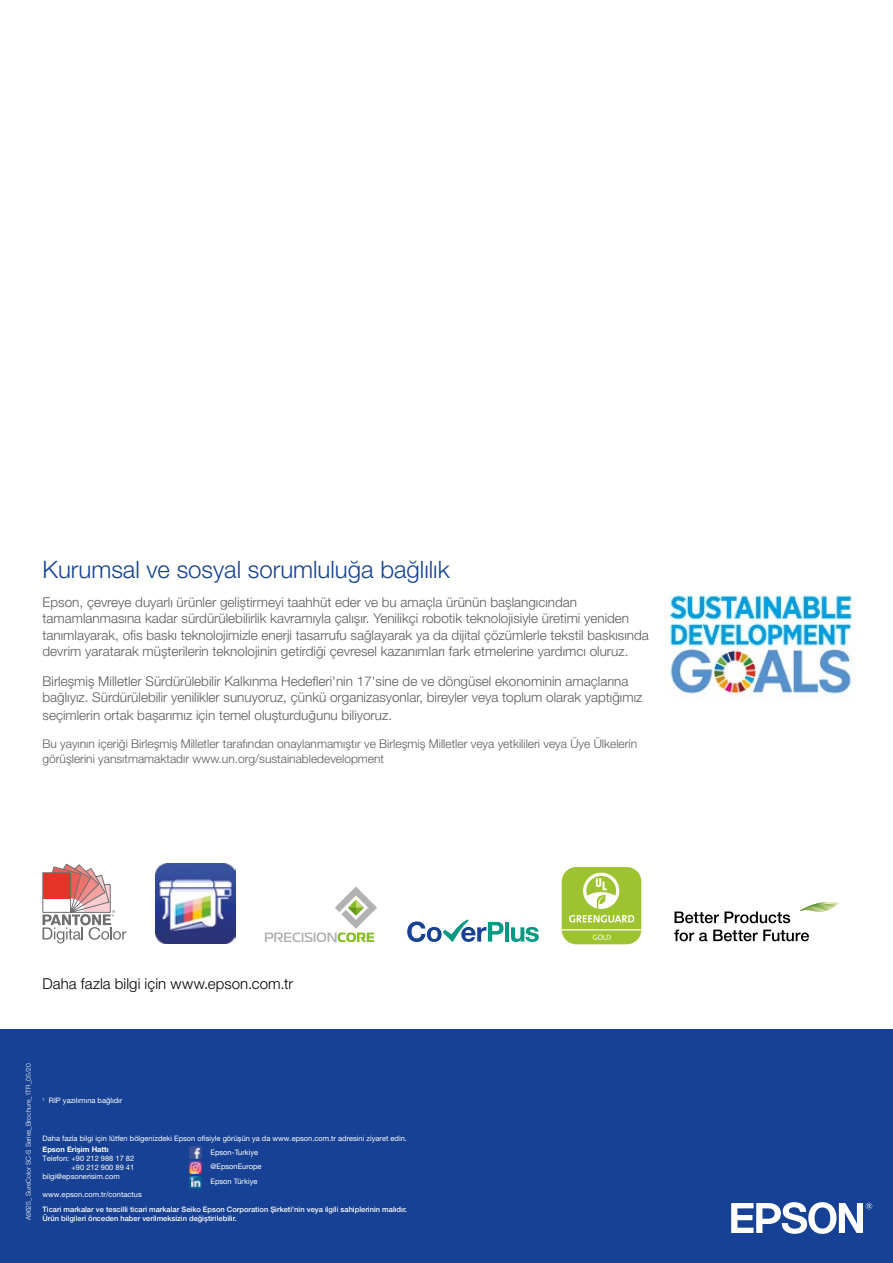
<style>
.page{position:relative;width:893px;height:1263px;background:#fff}
.page>*{position:absolute;margin:0;border:0;box-sizing:border-box;transform-origin:0 0}
.t1{font:300 24px "Helvetica Neue LT Pro";color:#164194}
.t2{font:300 15px "Helvetica Neue LT Pro";letter-spacing:.005em;color:#000}
.t3{font:300 13.5px/16.5px "Helvetica Neue LT Pro";color:#5a5a5b}
.t4{font:300 12px/15px "Helvetica Neue LT Pro";color:#5a5a5b}
.t5{font:7.5px "Helvetica Neue LT Pro";color:#fff}
.t6{font:500 7.5px/9px "Helvetica Neue LT Pro";color:#fff}
.t7{font:7.5px/14.9px "Helvetica Neue LT Com";color:#fff}
.t8{font:700 7.5px "Helvetica Neue LT Pro";color:#fff}
.t9{font:300 6.75px "Helvetica Neue LT Pro";color:#fff}
</style>
<div class="page">
<div style="left:0;top:1029px;width:893px;height:234px;background:#164194"></div>
<svg style="left:731px;top:1202px;width:141px;height:32px"></svg>
<svg style="left:42px;top:864px;width:84px;height:79px"></svg>
<svg style="left:265px;top:886px;width:112px;height:56px"></svg>
<hr style="left:505px;top:922px;width:4px;height:19px;background:#009982">
<svg style="left:511px;top:927px;width:28px;height:15px"></svg>
<svg style="left:407px;top:919px;width:96px;height:23px"></svg>
<img style="left:156px;top:864px;width:79px;height:79px">
<svg style="left:800px;top:902px;width:39px;height:10px"></svg>
<svg style="left:674px;top:911px;width:116px;height:12px"></svg>
<svg style="left:674px;top:929px;width:33px;height:12px"></svg>
<svg style="left:713px;top:929px;width:96px;height:12px"></svg>
<img style="left:664px;top:594px;width:190px;height:102px">
<div style="left:562px;top:867px;width:79px;height:77px;background:#9dc430;border-radius:15px"></div>
<hr style="left:562px;top:929px;width:79px;height:1px;background:#fff">
<svg style="left:593px;top:935px;width:18px;height:5px"></svg>
<svg style="left:583px;top:873px;width:36px;height:36px"></svg>
<svg style="left:569px;top:915px;width:65px;height:7px"></svg>
<svg style="left:189px;top:1146px;width:12px;height:42px"></svg>
<h1 class="t1" style="left:43px;top:554px;width:409px">Kurumsal ve sosyal sorumluluğa bağlılık</h1>
<p class="t3" style="left:43px;top:593px;width:608px">Epson, çevreye duyarlı ürünler geliştirmeyi taahhüt eder ve bu amaçla ürünün başlangıcından tamamlanmasına kadar sürdürülebilirlik kavramıyla çalışır. Yenilikçi robotik teknolojisiyle üretimi yeniden tanımlayarak, ofis baskı teknolojimizle enerji tasarrufu sağlayarak ya da dijital çözümlerle tekstil baskısında devrim yaratarak müşterilerin teknolojinin getirdiği çevresel kazanımları fark etmelerine yardımcı oluruz.</p>
<p class="t3" style="left:43px;top:672px;width:601px">Birleşmiş Milletler Sürdürülebilir Kalkınma Hedefleri'nin 17'sine de ve döngüsel ekonominin amaçlarına bağlıyız. Sürdürülebilir yenilikler sunuyoruz, çünkü organizasyonlar, bireyler veya toplum olarak yaptığımız</p>
<p class="t3" style="left:43px;top:707px;width:351px">seçimlerin ortak başarımız için temel oluşturduğunu biliyoruz.</p>
<p class="t4" style="left:43px;top:736px;width:596px">Bu yayının içeriği Birleşmiş Milletler tarafından onaylanmamıştır ve Birleşmiş Milletler veya yetkilileri veya Üye Ülkelerin görüşlerini yansıtmamaktadır www.un.org/sustainabledevelopment</p>
<p class="t2" style="left:43px;top:974px;width:252px">Daha fazla bilgi için www.epson.com.tr</p>
<p class="t9" style="left:24px;top:1220px;width:158px;rotate:-90deg">A9625_ SureColor SC-S Series_Brochure_1TR_05/20</p>
<p class="t5" style="left:43px;top:1095px;width:81px"><sup>1</sup> RIP yazılımına bağlıdır</p>
<p class="t5" style="left:43px;top:1133px;width:366px">Daha fazla bilgi için lütfen bölgenizdeki Epson ofisiyle görüşün ya da www.epson.com.tr adresini ziyaret edin.</p>
<p class="t7" style="left:210px;top:1144px;width:53px">Epson-Turkiye @EpsonEurope<br>Epson Türkiye</p>
<p class="t8" style="left:43px;top:1144px;width:68px">Epson Erişim Hattı</p>
<p class="t5" style="left:43px;top:1154px;width:93px">Telefon: +90 212 988 17 82</p>
<p class="t5" style="left:71px;top:1163px;width:64px">+90 212 900 89 41</p>
<p class="t5" style="left:43px;top:1172px;width:79px">bilgi@epsonerisim.com</p>
<p class="t5" style="left:43px;top:1190px;width:101px">www.epson.com.tr/contactus</p>
<p class="t6" style="left:43px;top:1204px;width:366px">Ticari markalar ve tescilli ticari markalar Seiko Epson Corporation Şirketi’nin veya ilgili sahiplerinin malıdır.<br>Ürün bilgileri önceden haber verilmeksizin değiştirilebilir.</p>
</div>
